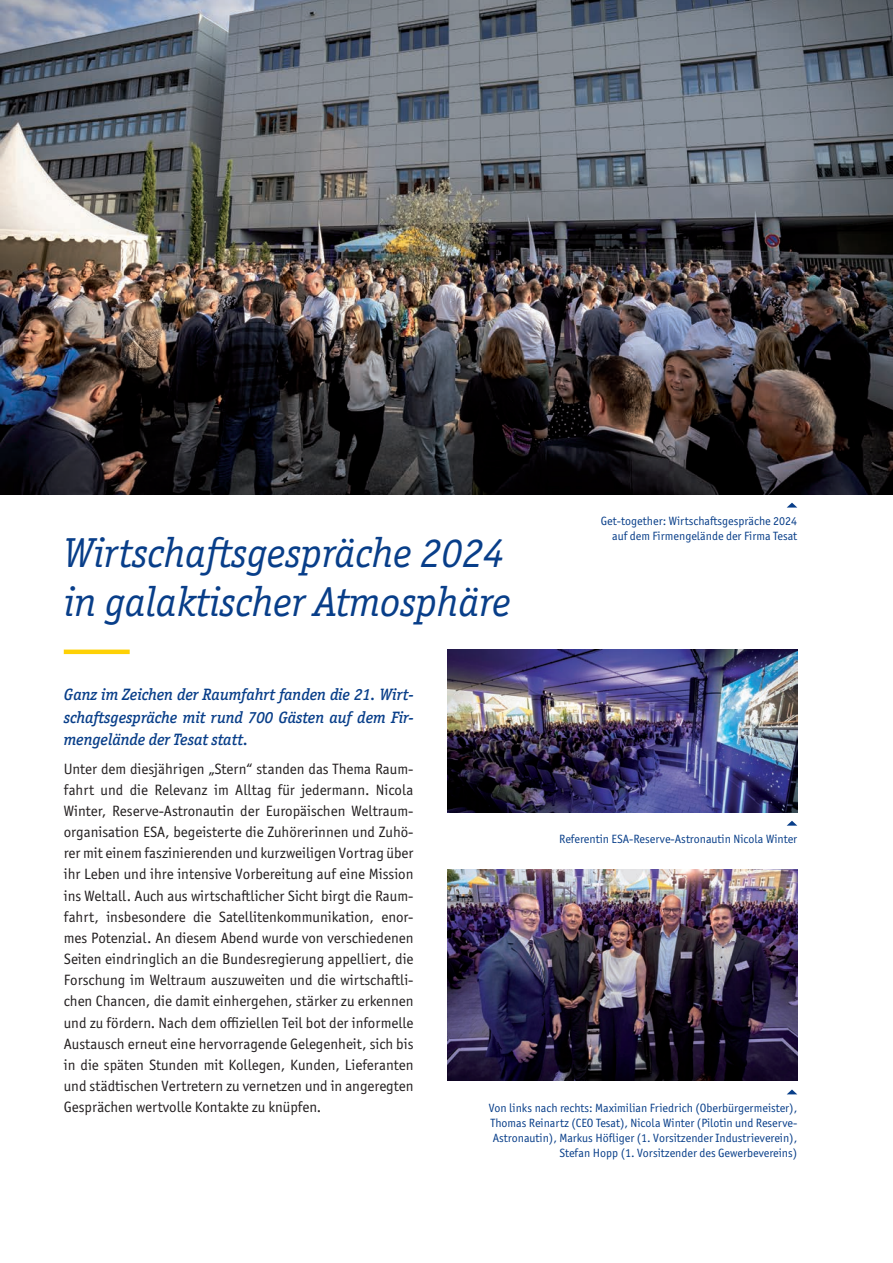
<style>
.page{position:relative;width:893px;height:1263px;background:#fff}
.page>*{position:absolute;margin:0;border:0;box-sizing:border-box;transform-origin:0 0}
.t1{font:italic 42px/49.5px "Officina Serif ITC Pro";color:#083e89}
.t2{font:italic 500 16.5px/22.5px "Officina Serif ITC Pro";color:#083e89;text-align:justify}
.t3{font:15px/21.1px "Officina Sans ITC Pro";color:#231f20;text-align:justify}
.t4{font:12px/15px "Officina Sans ITC Pro";color:#083e89;text-align:right}
</style>
<div class="page">
<div style="left:64px;top:649px;width:66px;height:5px;background:#fed105"></div>
<img style="left:0;top:0;width:893px;height:494px">
<svg style="left:787px;top:503px;width:10px;height:5px"></svg>
<img style="left:448px;top:649px;width:349px;height:163px">
<img style="left:448px;top:870px;width:349px;height:211px">
<svg style="left:787px;top:821px;width:10px;height:5px"></svg>
<svg style="left:787px;top:1089px;width:10px;height:5px"></svg>
<h1 class="t1" style="left:64px;top:528px;width:448px">Wirtschaftsgespräche 2024 in galaktischer Atmosphäre</h1>
<p class="t4" style="left:601px;top:513px;width:198px">Get-together: Wirtschaftsgespräche 2024 auf dem Firmengelände der Firma Tesat</p>
<p class="t2" style="left:64px;top:683px;width:351px">Ganz im Zeichen der Raumfahrt fanden die 21. Wirt&shy;schaftsgespräche mit rund 700 Gästen auf dem Fir&shy;mengelände der Tesat statt.</p>
<p class="t3" style="left:64px;top:758px;width:351px">Unter dem diesjährigen „Stern“ standen das Thema Raum&shy;fahrt und die Relevanz im Alltag für jedermann. Nicola Winter, Reserve-Astronautin der Europäischen Weltraum&shy;organisation ESA, begeisterte die Zuhörerinnen und Zuhö&shy;rer mit einem faszinierenden und kurzweiligen Vortrag über ihr Leben und ihre intensive Vorbereitung auf eine Mission ins Weltall. Auch aus wirtschaftlicher Sicht birgt die Raum&shy;fahrt, insbesondere die Satellitenkommunikation, enor&shy;mes Potenzial. An diesem Abend wurde von verschiedenen Seiten eindringlich an die Bundesregierung appelliert, die Forschung im Weltraum auszuweiten und die wirtschaftli&shy;chen Chancen, die damit einhergehen, stärker zu erkennen und zu fördern. Nach dem offiziellen Teil bot der informelle Austausch erneut eine hervorragende Gelegenheit, sich bis in die späten Stunden mit Kollegen, Kunden, Lieferanten und städtischen Vertretern zu vernetzen und in angeregten Gesprächen wertvolle Kontakte zu knüpfen.</p>
<p class="t4" style="left:559px;top:831px;width:239px">Referentin ESA-Reserve-Astronautin Nicola Winter</p>
<p class="t4" style="left:489px;top:1100px;width:310px">Von links nach rechts: Maximilian Friedrich (Oberbürgermeister), Thomas Reinartz (CEO Tesat), Nicola Winter (Pilotin und Reserve-Astronautin), Markus Höfliger (1. Vorsitzender Industrieverein), Stefan Hopp (1. Vorsitzender des Gewerbevereins)</p>
</div>
